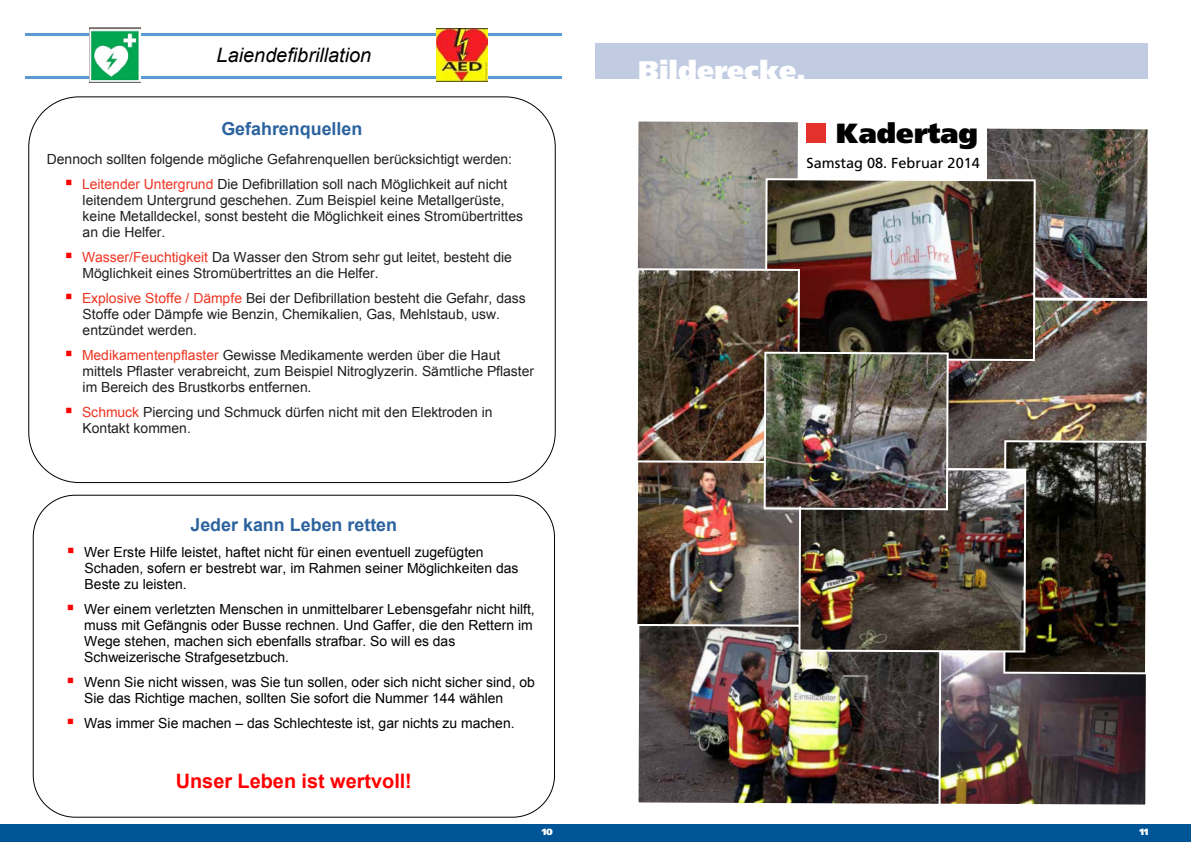
<style>
.page{position:relative;width:1191px;height:842px;background:#fff}
.page>*{position:absolute;margin:0;border:0;box-sizing:border-box;transform-origin:0 0}
.t1{font:900 27.7px "Frutiger";color:#000}
.t2{font:900 27px "Frutiger";color:#fff}
.t3{font:700 19.9px "Arial";color:#f00}
.t4{font:italic 19.9px "Arial";color:#000}
.t5{font:700 17.9px "Arial";color:#2c639f}
.t6{font:14.5px "Frutiger";color:#000}
.t7{font:13.9px/16px "Arial";color:#221e1f}
.t8{font:13.9px/16px "Arial";color:#000}
.t9{font:900 9px "Frutiger";color:#fff}
.s1{color:#f00}
.s2{color:#ee3523}
</style>
<div class="page">
<div style="left:0;top:824px;width:1191px;height:18px;background:#005596"></div>
<hr style="left:26px;top:33px;width:536px;height:3px;background:#5b9bd5">
<hr style="left:26px;top:76px;width:536px;height:3px;background:#5b9bd5">
<img style="left:89px;top:27px;width:52px;height:55px">
<img style="left:436px;top:29px;width:51px;height:53px">
<div style="left:595px;top:43px;width:553px;height:35px;background:#c1cce2"></div>
<img style="left:637px;top:121px;width:511px;height:684px">
<h3 class="t4" style="left:217px;top:42px;width:156px">Laiendefibrillation</h3>
<p class="t5" style="left:221px;top:117px;width:143px">Gefahrenquellen</p>
<p class="t7" style="left:47px;top:151px;width:467px">Dennoch sollten folgende mögliche Gefahrenquellen berücksichtigt werden:</p>
<p class="t7" style="left:83px;top:176px;width:442px;text-indent:-18px"><span class="s1">▪</span> <span class="s2">Leitender Untergrund</span> Die Defibrillation soll nach Möglichkeit auf nicht leitendem Untergrund geschehen. Zum Beispiel keine Metallgerüste, keine Metalldeckel, sonst besteht die Möglichkeit eines Stromübertrittes an die Helfer.</p>
<p class="t7" style="left:83px;top:249px;width:431px;text-indent:-18px"><span class="s1">▪</span> <span class="s2">Wasser/Feuchtigkeit</span> Da Wasser den Strom sehr gut leitet, besteht die<br>Möglichkeit eines Stromübertrittes an die Helfer.</p>
<p class="t7" style="left:83px;top:290px;width:444px;text-indent:-18px"><span class="s1">▪</span> <span class="s2">Explosive Stoffe / Dämpfe</span> Bei der Defibrillation besteht die Gefahr, dass<br>Stoffe oder Dämpfe wie Benzin, Chemikalien, Gas, Mehlstaub, usw. entzündet werden.</p>
<p class="t7" style="left:83px;top:347px;width:453px;text-indent:-18px"><span class="s1">▪</span> <span class="s2">Medikamentenpflaster</span> Gewisse Medikamente werden über die Haut mittels Pflaster verabreicht, zum Beispiel Nitroglyzerin. Sämtliche Pflaster im Bereich des Brustkorbs entfernen.</p>
<p class="t7" style="left:83px;top:404px;width:411px;text-indent:-18px"><span class="s1">▪</span> <span class="s2">Schmuck</span> Piercing und Schmuck dürfen nicht mit den Elektroden in<br>Kontakt kommen.</p>
<p class="t5" style="left:190px;top:513px;width:208px">Jeder kann Leben retten</p>
<p class="t8" style="left:85px;top:544px;width:435px;text-indent:-18px"><span class="s1">▪</span> Wer Erste Hilfe leistet, haftet nicht für einen eventuell zugefügten<br>Schaden, sofern er bestrebt war, im Rahmen seiner Möglichkeiten das<br>Beste zu leisten.</p>
<p class="t8" style="left:84px;top:601px;width:452px;text-indent:-18px"><span class="s1">▪</span> Wer einem verletzten Menschen in unmittelbarer Lebensgefahr nicht hilft, muss mit Gefängnis oder Busse rechnen. Und Gaffer, die den Rettern im Wege stehen, machen sich ebenfalls strafbar. So will es das Schweizerische Strafgesetzbuch.</p>
<p class="t8" style="left:84px;top:674px;width:452px;text-indent:-18px"><span class="s1">▪</span> Wenn Sie nicht wissen, was Sie tun sollen, oder sich nicht sicher sind, ob<br>Sie das Richtige machen, sollten Sie sofort die Nummer 144 wählen</p>
<p class="t8" style="left:67px;top:715px;width:449px"><span class="s1">▪</span> Was immer Sie machen – das Schlechteste ist, gar nichts zu machen.</p>
<h3 class="t3" style="left:176px;top:768px;width:238px">Unser Leben ist wertvoll!</h3>
<h2 class="t2" style="left:638px;top:54px;width:170px">Bilderecke.</h2>
<h1 class="t1" style="left:836px;top:116px;width:143px">Kadertag</h1>
<p class="t6" style="left:806px;top:154px;width:175px">Samstag 08. Februar 2014</p>
<p class="t9" style="left:542px;top:827px;width:13px">10</p>
<p class="t9" style="left:1139px;top:827px;width:11px">11</p>
</div>
